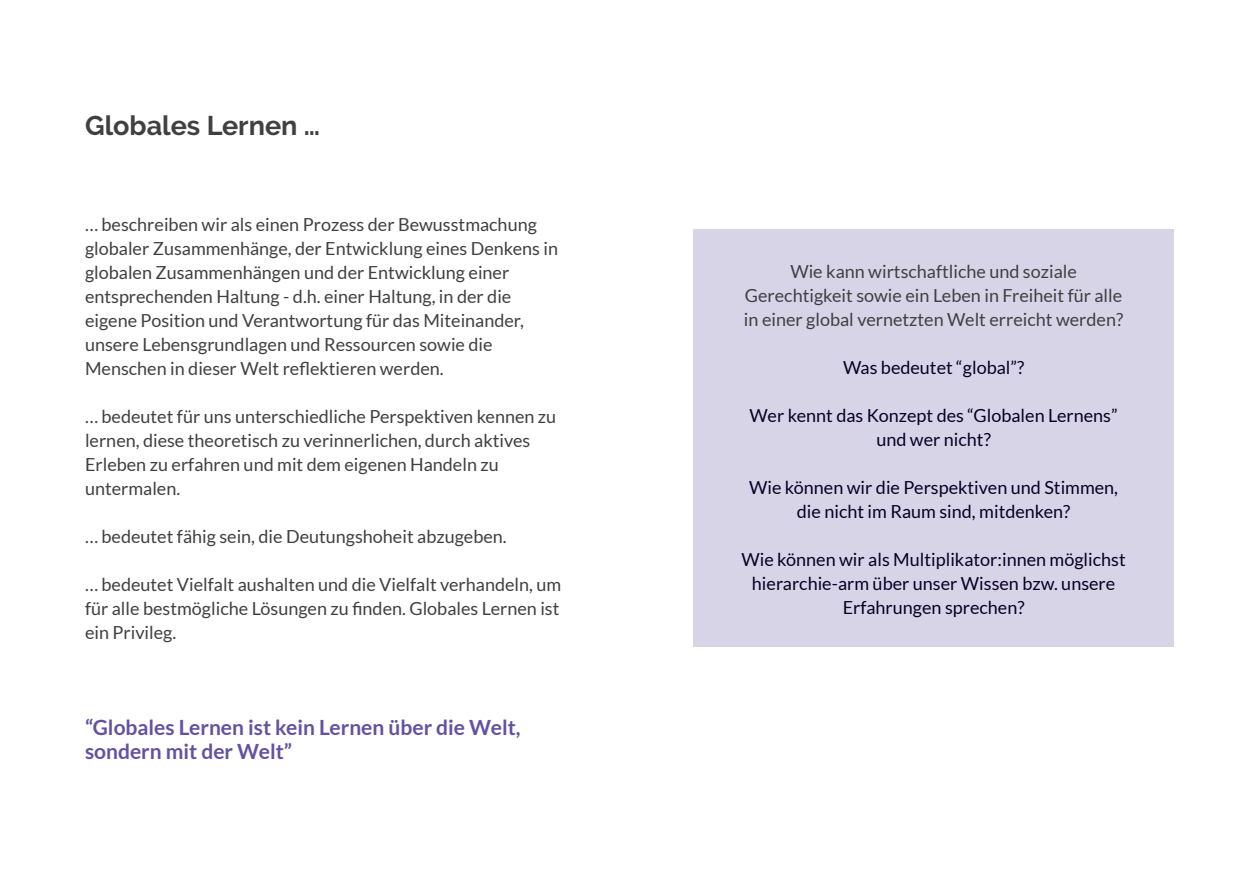
<style>
.page{position:relative;width:1259px;height:893px;background:#fff}
.page>*{position:absolute;margin:0;border:0;box-sizing:border-box;transform-origin:0 0}
.t1{font:700 27px "Raleway";color:#403f41}
.t2{font:700 21px/24px "Lato";color:#6352a2}
.t3{font:18px/24px "Lato";color:#403f41}
.t4{font:18px/24px "Lato";color:#080024;text-align:center}
</style>
<div class="page">
<div style="left:693px;top:230px;width:481px;height:417px;background:#d8d4e8"></div>
<h1 class="t1" style="left:85px;top:110px;width:237px">Globales Lernen …</h1>
<p class="t3" style="left:85px;top:214px;width:474px">… beschreiben wir als einen Prozess der Bewusstmachung globaler Zusammenhänge, der Entwicklung eines Denkens in globalen Zusammenhängen und der Entwicklung einer entsprechenden Haltung - d.h. einer Haltung, in der die eigene Position und Verantwortung für das Miteinander, unsere Lebensgrundlagen und Ressourcen sowie die Menschen in dieser Welt reflektieren werden.</p>
<p class="t3" style="left:85px;top:406px;width:473px">… bedeutet für uns unterschiedliche Perspektiven kennen zu lernen, diese theoretisch zu verinnerlichen, durch aktives Erleben zu erfahren und mit dem eigenen Handeln zu untermalen.</p>
<p class="t3" style="left:85px;top:526px;width:423px">… bedeutet fähig sein, die Deutungshoheit abzugeben.</p>
<p class="t3" style="left:85px;top:574px;width:478px;text-align:justify">… bedeutet Vielfalt aushalten und die Vielfalt verhandeln, um für alle bestmögliche Lösungen zu finden. Globales Lernen ist ein Privileg.</p>
<p class="t2" style="left:85px;top:717px;width:437px">“Globales Lernen ist kein Lernen über die Welt, sondern mit der Welt”</p>
<p class="t3" style="left:744px;top:260px;width:381px;text-align:center">Wie kann wirtschaftliche und soziale<br>Gerechtigkeit sowie ein Leben in Freiheit für alle in einer global vernetzten Welt erreicht werden?</p>
<p class="t4" style="left:843px;top:356px;width:183px">Was bedeutet “global”?</p>
<p class="t4" style="left:749px;top:404px;width:369px">Wer kennt das Konzept des “Globalen Lernens” und wer nicht?</p>
<p class="t4" style="left:749px;top:476px;width:370px">Wie können wir die Perspektiven und Stimmen, die nicht im Raum sind, mitdenken?</p>
<p class="t4" style="left:741px;top:548px;width:386px">Wie können wir als Multiplikator:innen möglichst hierarchie-arm über unser Wissen bzw. unsere<br>Erfahrungen sprechen?</p>
</div>
